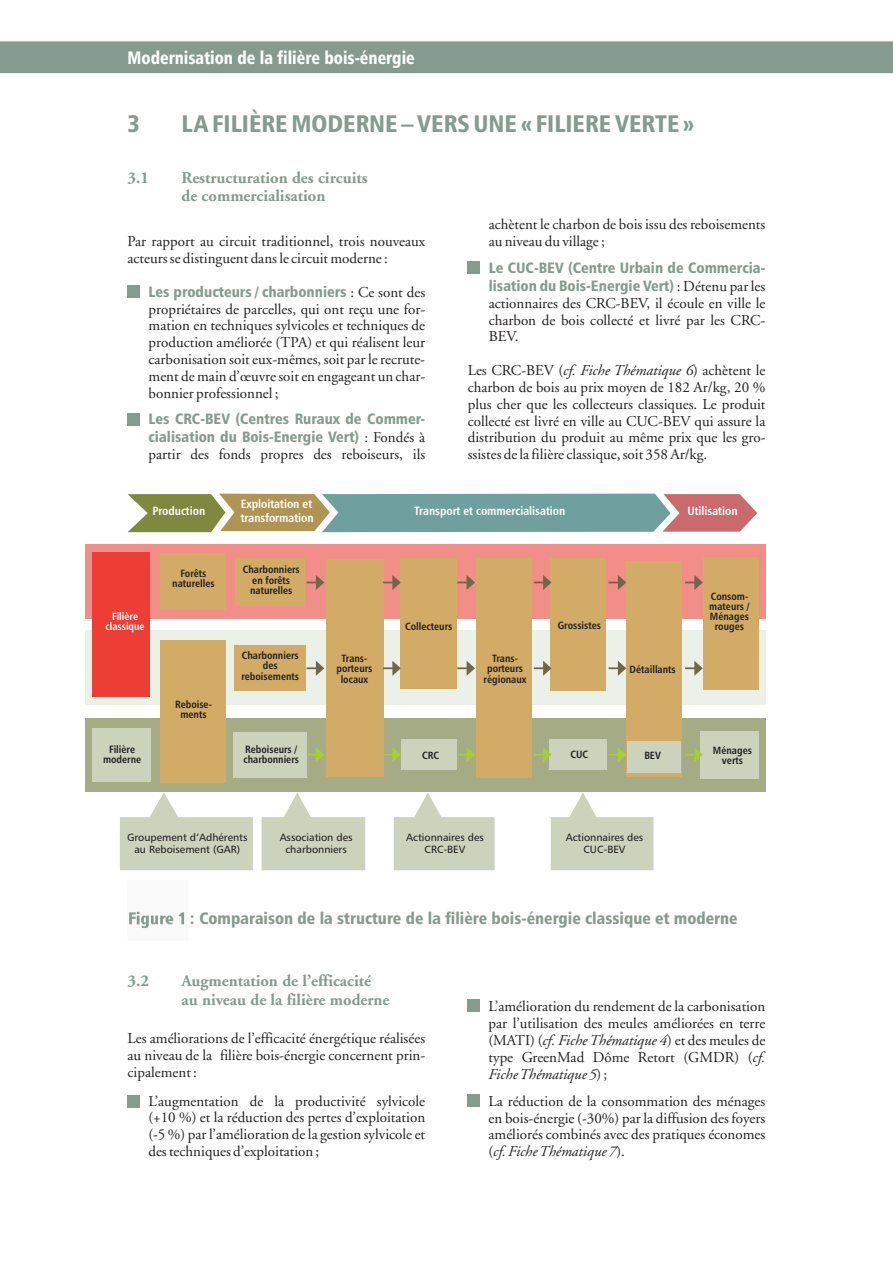
<style>
.page{position:relative;width:893px;height:1263px;background:#fff}
.page>*{position:absolute;margin:0;border:0;box-sizing:border-box;transform-origin:0 0}
.t1{font:24px "Humanist 777 BT Black Condensed B";color:#869b8f}
.t2{font:18px "Humanist 777 BT Black Condensed B";color:#fff;scale:.93 1}
.t3{font:700 16.5px/18.6px "Adobe Garamond";color:#869b8f}
.t4{font:16.5px "Humanist 777 BT Black Condensed B";color:#869b8f}
.t5{font:15px/16.8px "Adobe Garamond";color:#231f20;text-align:justify}
.t6{font:15px "Humanist 777 BT Black Condensed B";color:#869b8f}
.t7{font:12px/14.5px "Humanist 777 BT Roman Condensed B,Bold";color:#fff}
.t8{font:10.5px/10.2px "Humanist 777 BT Roman Condensed B,Bold";color:#231f20;text-align:center}
.t9{font:10.5px/12.6px "Humanist 777 BT Roman B";color:#231f20;text-align:center}
.t10{font:10.5px/10.2px "Humanist 777 BT Roman Condensed B,Bold";color:#fff;text-align:center}
.s1{font-family:"Adobe Garamond";color:#231f20}
.s2{font-style:italic}
</style>
<div class="page">
<div style="left:0;top:41px;width:893px;height:33px;background:#869b8f"></div>
<div style="left:85px;top:631px;width:680px;height:74px;background:#ebf0e9"></div>
<div style="left:85px;top:718px;width:680px;height:74px;background:#a5ab85"></div>
<div style="left:85px;top:544px;width:680px;height:74px;background:#f08e87"></div>
<div style="left:92px;top:552px;width:57px;height:145px;background:#ec3e35"></div>
<div style="left:160px;top:553px;width:65px;height:56px;background:#d2ab66"></div>
<div style="left:235px;top:558px;width:69px;height:47px;background:#d2ab66"></div>
<div style="left:326px;top:559px;width:57px;height:218px;background:#d2ab66"></div>
<div style="left:400px;top:559px;width:57px;height:130px;background:#d2ab66"></div>
<div style="left:477px;top:558px;width:55px;height:219px;background:#d2ab66"></div>
<div style="left:551px;top:559px;width:55px;height:132px;background:#d2ab66"></div>
<div style="left:627px;top:561px;width:55px;height:216px;background:#d2ab66"></div>
<div style="left:703px;top:558px;width:55px;height:132px;background:#d2ab66"></div>
<div style="left:700px;top:731px;width:59px;height:47px;background:#ccd2bb"></div>
<div style="left:550px;top:739px;width:57px;height:31px;background:#ccd2bb"></div>
<div style="left:628px;top:741px;width:53px;height:32px;background:#ccd2bb"></div>
<div style="left:401px;top:739px;width:56px;height:31px;background:#ccd2bb"></div>
<div style="left:233px;top:732px;width:73px;height:45px;background:#ccd2bb"></div>
<div style="left:160px;top:641px;width:65px;height:142px;background:#d2ab66"></div>
<div style="left:92px;top:728px;width:58px;height:53px;background:#ccd2bb"></div>
<svg style="left:120px;top:793px;width:133px;height:77px"></svg>
<svg style="left:262px;top:792px;width:103px;height:78px"></svg>
<svg style="left:394px;top:793px;width:101px;height:77px"></svg>
<svg style="left:551px;top:793px;width:102px;height:77px"></svg>
<svg style="left:128px;top:494px;width:629px;height:38px;background:#909b88"></svg>
<div style="left:234px;top:645px;width:72px;height:46px;background:#d2ab66"></div>
<svg style="left:307px;top:575px;width:17px;height:15px"></svg>
<svg style="left:609px;top:661px;width:17px;height:15px"></svg>
<svg style="left:534px;top:661px;width:17px;height:15px"></svg>
<svg style="left:457px;top:661px;width:18px;height:15px"></svg>
<svg style="left:383px;top:661px;width:18px;height:15px"></svg>
<svg style="left:307px;top:661px;width:17px;height:15px"></svg>
<svg style="left:685px;top:575px;width:18px;height:15px"></svg>
<svg style="left:609px;top:575px;width:17px;height:15px"></svg>
<svg style="left:534px;top:575px;width:17px;height:15px"></svg>
<svg style="left:457px;top:575px;width:18px;height:15px"></svg>
<svg style="left:383px;top:575px;width:18px;height:15px"></svg>
<svg style="left:685px;top:661px;width:18px;height:15px"></svg>
<svg style="left:609px;top:747px;width:17px;height:15px"></svg>
<svg style="left:534px;top:747px;width:17px;height:15px"></svg>
<svg style="left:457px;top:747px;width:18px;height:15px"></svg>
<svg style="left:383px;top:747px;width:18px;height:15px"></svg>
<svg style="left:307px;top:747px;width:17px;height:15px"></svg>
<svg style="left:685px;top:747px;width:18px;height:15px"></svg>
<img style="left:129px;top:911px;width:56px;height:18px">
<div style="left:468px;top:262px;width:12px;height:12px;background:#869b8f"></div>
<div style="left:128px;top:413px;width:12px;height:12px;background:#869b8f"></div>
<div style="left:128px;top:285px;width:12px;height:12px;background:#869b8f"></div>
<div style="left:468px;top:1000px;width:12px;height:12px;background:#869b8f"></div>
<div style="left:128px;top:1095px;width:12px;height:12px;background:#869b8f"></div>
<div style="left:468px;top:1095px;width:12px;height:12px;background:#869b8f"></div>
<p class="t2" style="left:128px;top:50px;width:310px">Modernisation de la filière bois-énergie</p>
<h1 class="t1" style="left:128px;top:114px;width:14px">3</h1>
<h1 class="t1" style="left:182px;top:114px;width:514px">LA FILIÈRE MODERNE – VERS UNE « FILIERE VERTE »</h1>
<p class="t3" style="left:128px;top:170px;width:23px">3.1</p>
<p class="t3" style="left:182px;top:170px;width:188px">Restructuration des circuits de commercialisation</p>
<p class="t5" style="left:128px;top:234px;width:299px">Par rapport au circuit traditionnel, trois nouveaux acteurs se distinguent dans le circuit moderne :</p>
<p class="t6" style="left:149px;top:285px;width:278px">Les producteurs / charbonniers <span class="s1">: Ce sont des</span></p>
<p class="t5" style="left:149px;top:302px;width:278px">propriétaires de parcelles, qui ont reçu une for&shy;mation en techniques sylvicoles et techniques de production améliorée (TPA) et qui réalisent leur carbonisation soit eux-mêmes, soit par le recrute&shy;ment de main d’œuvre soit en engageant un char&shy;bonnier professionnel ;</p>
<p class="t6" style="left:149px;top:431px;width:278px">cialisation du Bois-Energie Vert) <span class="s1">: Fondés à</span></p>
<p class="t5" style="left:149px;top:447px;width:278px">partir des fonds propres des reboiseurs, ils</p>
<p class="t6" style="left:149px;top:412px;width:278px">Les CRC-BEV (Centres Ruraux de Commer-</p>
<p class="t5" style="left:489px;top:218px;width:278px">achètent le charbon de bois issu des reboisements au niveau du village ;</p>
<p class="t6" style="left:489px;top:279px;width:278px">lisation du Bois-Energie Vert) <span class="s1">: Détenu par les</span></p>
<p class="t5" style="left:489px;top:296px;width:278px">actionnaires des CRC-BEV, il écoule en ville le charbon de bois collecté et livré par les CRC-BEV.</p>
<p class="t5" style="left:468px;top:363px;width:299px">Les CRC-BEV (<span class="s2">cf. Fiche Thématique 6</span>) achètent le charbon de bois au prix moyen de 182 Ar/kg, 20 % plus cher que les collecteurs classiques. Le produit collecté est livré en ville au CUC-BEV qui assure la distribution du produit au même prix que les gro&shy;ssistes de la filière classique, soit 358 Ar/kg.</p>
<p class="t6" style="left:489px;top:261px;width:278px">Le CUC-BEV (Centre Urbain de Commercia-</p>
<p class="t7" style="left:152px;top:505px;width:54px">Production</p>
<p class="t7" style="left:241px;top:497px;width:74px">Exploitation et transformation</p>
<p class="t7" style="left:414px;top:505px;width:153px">Transport et commercialisation</p>
<p class="t7" style="left:687px;top:505px;width:52px">Utilisation</p>
<p class="t10" style="left:106px;top:612px;width:41px">Filière classique</p>
<p class="t8" style="left:103px;top:745px;width:40px">Filière moderne</p>
<p class="t8" style="left:172px;top:569px;width:44px">Forêts naturelles</p>
<p class="t8" style="left:243px;top:566px;width:58px">Charbonniers en forêts naturelles</p>
<p class="t8" style="left:175px;top:700px;width:38px">Reboise&shy;ments</p>
<p class="t8" style="left:241px;top:651px;width:59px">Charbonniers des reboisements</p>
<p class="t8" style="left:243px;top:745px;width:57px;text-align:left">Reboiseurs / charbonniers</p>
<p class="t8" style="left:405px;top:622px;width:49px">Collecteurs</p>
<p class="t8" style="left:558px;top:622px;width:45px">Grossistes</p>
<p class="t8" style="left:336px;top:654px;width:37px">Trans&shy;porteurs locaux</p>
<p class="t8" style="left:484px;top:654px;width:44px">Trans&shy;porteurs régionaux</p>
<p class="t8" style="left:630px;top:665px;width:48px">Détaillants</p>
<p class="t8" style="left:422px;top:751px;width:18px">CRC</p>
<p class="t8" style="left:570px;top:750px;width:19px">CUC</p>
<p class="t8" style="left:644px;top:751px;width:18px">BEV</p>
<p class="t8" style="left:709px;top:592px;width:42px">Consom&shy;mateurs /<br>Ménages rouges</p>
<p class="t8" style="left:713px;top:746px;width:41px">Ménages verts</p>
<p class="t9" style="left:127px;top:832px;width:122px">Groupement d’Adhérents au Reboisement (GAR)</p>
<p class="t9" style="left:280px;top:832px;width:74px">Association des charbonniers</p>
<p class="t9" style="left:406px;top:832px;width:79px">Actionnaires des<br>CRC-BEV</p>
<p class="t9" style="left:566px;top:832px;width:79px">Actionnaires des<br>CUC-BEV</p>
<p class="t4" style="left:128px;top:911px;width:612px">Figure 1 : Comparaison de la structure de la filière bois-énergie classique et moderne</p>
<p class="t3" style="left:128px;top:973px;width:23px">3.2</p>
<p class="t3" style="left:182px;top:973px;width:209px">Augmentation de l’efficacité au niveau de la filière moderne</p>
<p class="t5" style="left:128px;top:1032px;width:299px">Les améliorations de l’efficacité énergétique réalisées au niveau de la filière bois-énergie concernent prin&shy;cipalement :</p>
<p class="t5" style="left:148px;top:1094px;width:278px">L’augmentation de la productivité sylvicole (+10 %) et la réduction des pertes d’exploitation (-5 %) par l’amélioration de la gestion sylvicole et des techniques d’exploitation ;</p>
<p class="t5" style="left:488px;top:999px;width:278px">L’amélioration du rendement de la carbonisation par l’utilisation des meules améliorées en terre (MATI) (<span class="s2">cf. Fiche Thématique 4</span>) et des meules de type GreenMad Dôme Retort (GMDR) (<span class="s2">cf.<br>Fiche Thématique 5</span>) ;</p>
<p class="t5" style="left:488px;top:1094px;width:278px">La réduction de la consommation des ménages en bois-énergie (-30%) par la diffusion des foyers améliorés combinés avec des pratiques économes (<span class="s2">cf. Fiche Thématique 7</span>).</p>
</div>
